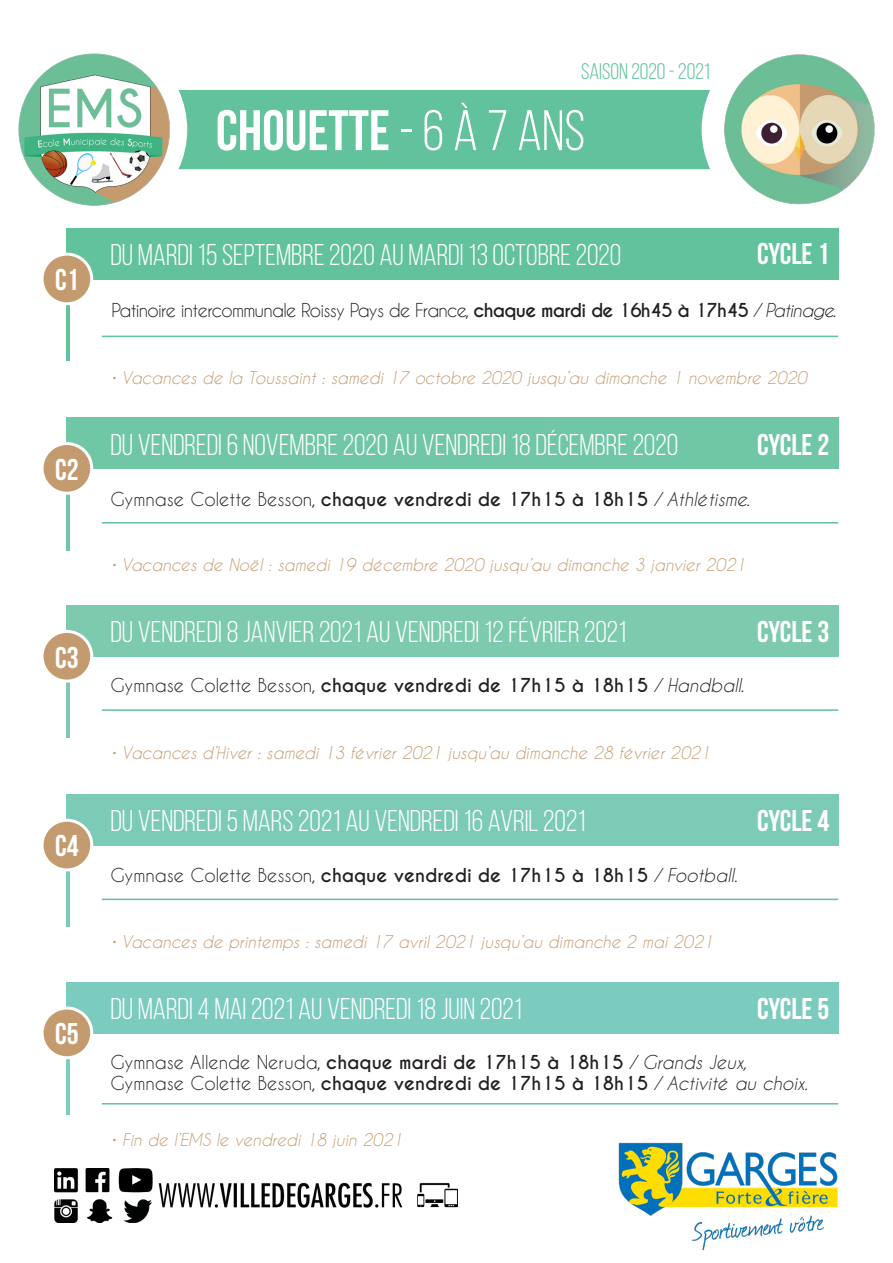
<style>
.page{position:relative;width:893px;height:1263px;background:#fff}
.page>*{position:absolute;margin:0;border:0;box-sizing:border-box;transform-origin:0 0}
.t1{font:700 57px "Bebas Neue";color:#fff}
.t2{font:30px "Bebas Neue";color:#fff}
.t3{font:700 30px "Bebas Neue";color:#fff}
.t4{font:22.5px "Bebas Neue";color:#61c29b}
.t5{font:700 18px "Caviar Dreams";color:#231f20}
.t6{font:18px "Caviar Dreams";letter-spacing:-.04em;color:#231f20}
.t7{font:italic 16.5px "Caviar Dreams";color:#c49b6f}
.s1{font-weight:400}
.s2{font-weight:700}
.s3{font-style:italic}
.s4{font-weight:400;font-style:italic}
</style>
<div class="page">
<img style="left:724px;top:54px;width:151px;height:151px">
<img style="left:54px;top:1168px;width:404px;height:55px">
<img style="left:618px;top:1142px;width:220px;height:109px">
<img style="left:18px;top:53px;width:152px;height:153px">
<div style="left:178px;top:90px;width:532px;height:79px;background:#61c29b"></div>
<div style="left:67px;top:228px;width:772px;height:52px;background:#61c29b"></div>
<div style="left:67px;top:417px;width:772px;height:52px;background:#70c7a5"></div>
<div style="left:67px;top:605px;width:772px;height:52px;background:#7dcaae"></div>
<div style="left:67px;top:794px;width:772px;height:51px;background:#7ccbb7"></div>
<div style="left:67px;top:982px;width:772px;height:52px;background:#7bcbbf"></div>
<hr style="left:67px;top:228px;width:3px;height:133px;background:#61c29b">
<hr style="left:67px;top:417px;width:3px;height:133px;background:#70c7a5">
<hr style="left:67px;top:605px;width:3px;height:133px;background:#7dcaae">
<hr style="left:67px;top:794px;width:3px;height:133px;background:#7ccbb7">
<hr style="left:67px;top:982px;width:3px;height:133px;background:#7bcbbf">
<div style="left:42px;top:254px;width:50px;height:50px;background:#c49b6f;border-radius:50%"></div>
<div style="left:41px;top:253px;width:52px;height:52px;border:3px solid #fff;border-radius:50%"></div>
<div style="left:42px;top:443px;width:50px;height:50px;background:#c49b6f;border-radius:50%"></div>
<div style="left:41px;top:442px;width:52px;height:53px;border:3px solid #fff;border-radius:50%"></div>
<div style="left:42px;top:631px;width:50px;height:50px;background:#c49b6f;border-radius:50%"></div>
<div style="left:41px;top:630px;width:52px;height:53px;border:3px solid #fff;border-radius:50%"></div>
<div style="left:42px;top:820px;width:50px;height:50px;background:#c49b6f;border-radius:50%"></div>
<div style="left:41px;top:819px;width:52px;height:52px;border:3px solid #fff;border-radius:50%"></div>
<div style="left:42px;top:1008px;width:50px;height:50px;background:#c49b6f;border-radius:50%"></div>
<div style="left:41px;top:1006px;width:52px;height:53px;border:3px solid #fff;border-radius:50%"></div>
<hr style="left:102px;top:336px;width:736px;height:1px;background:#61c29b">
<hr style="left:102px;top:522px;width:736px;height:1px;background:#61c29b">
<hr style="left:102px;top:709px;width:736px;height:2px;background:#61c29b">
<hr style="left:102px;top:899px;width:736px;height:1px;background:#61c29b">
<hr style="left:102px;top:1103px;width:736px;height:1px;background:#61c29b">
<p class="t4" style="left:581px;top:59px;width:130px">SAISON 2020 - 2021</p>
<p class="t1" style="left:216px;top:99px;width:371px">CHOUETTE <span class="s1">- 6 À 7 ANS</span></p>
<p class="t3" style="left:55px;top:263px;width:25px">C1</p>
<p class="t3" style="left:55px;top:453px;width:25px">C2</p>
<p class="t3" style="left:55px;top:641px;width:25px">C3</p>
<p class="t3" style="left:55px;top:829px;width:25px">C4</p>
<p class="t3" style="left:55px;top:1017px;width:25px">C5</p>
<p class="t2" style="left:110px;top:239px;width:512px">DU MARDI 15 SEPTEMBRE 2020 AU MARDI 13 OCTOBRE 2020</p>
<p class="t3" style="left:757px;top:237px;width:73px">CYCLE 1</p>
<p class="t6" style="left:111px;top:299px;width:726px">Patinoire intercommunale Roissy Pays de France, <span class="s2">chaque mardi de 16h45 à 17h45</span> <span class="s3">/ Patinage.</span></p>
<p class="t7" style="left:110px;top:368px;width:698px">• Vacances de la Toussaint : samedi 17 octobre 2020 jusqu’au dimanche 1 novembre 2020</p>
<p class="t2" style="left:110px;top:428px;width:569px">DU VENDREDI 6 NOVEMBRE 2020 AU VENDREDI 18 DÉCEMBRE 2020</p>
<p class="t3" style="left:757px;top:428px;width:73px">CYCLE 2</p>
<p class="t5" style="left:110px;top:489px;width:641px"><span class="s1">Gymnase Colette Besson,</span> chaque vendredi de 17h15 à 18h15 <span class="s4">/ Athlétisme.</span></p>
<p class="t7" style="left:110px;top:555px;width:637px">• Vacances de Noël : samedi 19 décembre 2020 jusqu’au dimanche 3 janvier 2021</p>
<p class="t2" style="left:110px;top:616px;width:518px">DU VENDREDI 8 JANVIER 2021 AU VENDREDI 12 FÉVRIER 2021</p>
<p class="t5" style="left:110px;top:674px;width:635px"><span class="s1">Gymnase Colette Besson,</span> chaque vendredi de 17h15 à 18h15 <span class="s4">/ Handball.</span></p>
<p class="t3" style="left:757px;top:616px;width:73px">CYCLE 3</p>
<p class="t7" style="left:110px;top:743px;width:602px">• Vacances d’Hiver : samedi 13 février 2021 jusqu’au dimanche 28 février 2021</p>
<p class="t2" style="left:110px;top:805px;width:477px">DU VENDREDI 5 MARS 2021 AU VENDREDI 16 AVRIL 2021</p>
<p class="t5" style="left:110px;top:864px;width:629px"><span class="s1">Gymnase Colette Besson,</span> chaque vendredi de 17h15 à 18h15 <span class="s4">/ Football.</span></p>
<p class="t7" style="left:110px;top:932px;width:605px">• Vacances de printemps : samedi 17 avril 2021 jusqu’au dimanche 2 mai 2021</p>
<p class="t2" style="left:110px;top:993px;width:413px">DU MARDI 4 MAI 2021 AU VENDREDI 18 JUIN 2021</p>
<p class="t3" style="left:757px;top:804px;width:73px">CYCLE 4</p>
<p class="t3" style="left:757px;top:992px;width:73px">CYCLE 5</p>
<p class="t5" style="left:110px;top:1051px;width:638px"><span class="s1">Gymnase Allende Neruda,</span> chaque mardi de 17h15 à 18h15 <span class="s4">/ Grands Jeux,</span></p>
<p class="t5" style="left:110px;top:1073px;width:699px"><span class="s1">Gymnase Colette Besson,</span> chaque vendredi de 17h15 à 18h15 <span class="s4">/ Activité au choix.</span></p>
<p class="t7" style="left:110px;top:1130px;width:294px">• Fin de l’EMS le vendredi 18 juin 2021</p>
</div>
